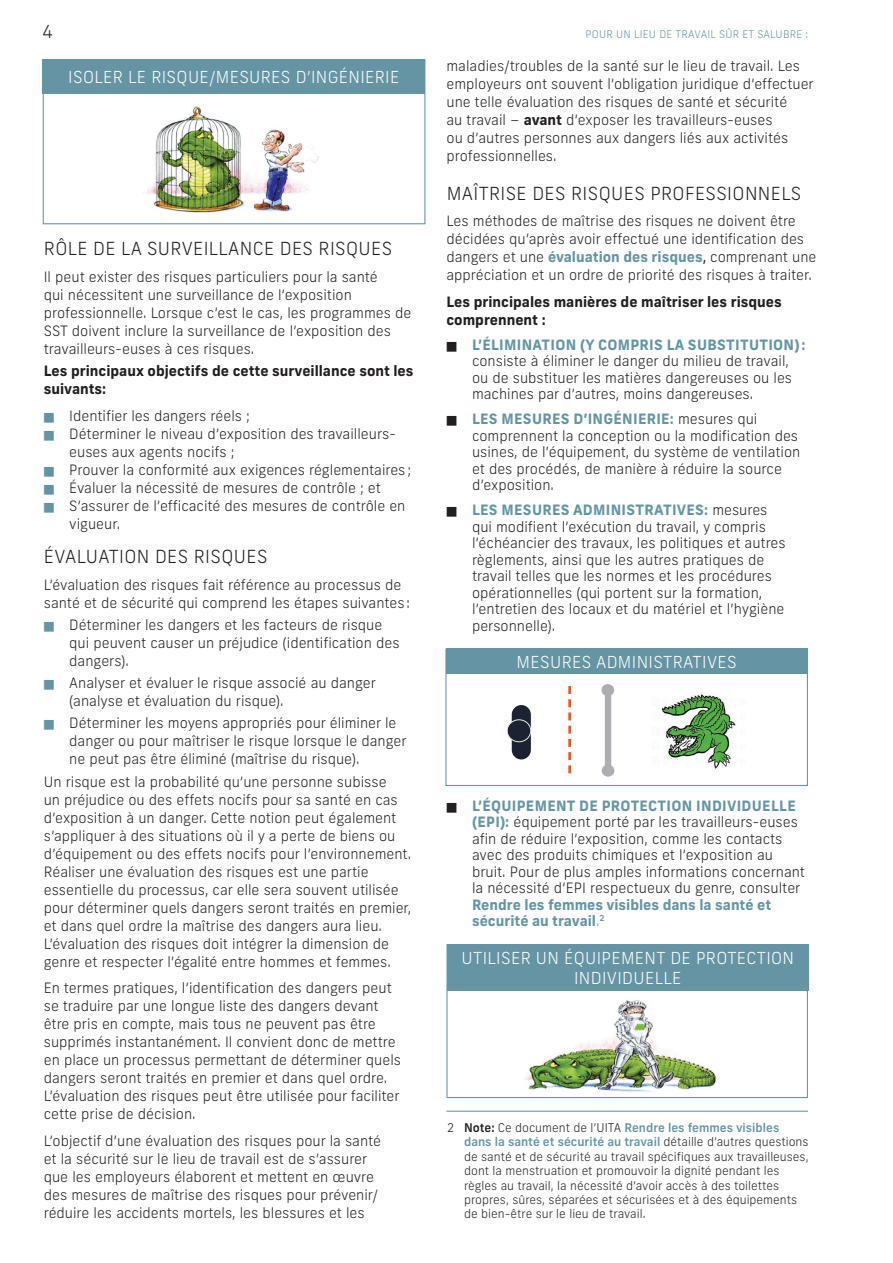
<style>
.page{position:relative;width:893px;height:1263px;background:#fff}
.page>*{position:absolute;margin:0;border:0;box-sizing:border-box;transform-origin:0 0}
.t1{font:300 18px "Frank New";letter-spacing:.02em;color:#231f20}
.t2{font:300 16.5px/19.8px "Frank New";letter-spacing:.02em;color:#fff;text-align:center}
.t3{font:300 14.25px/18px "Frank New";color:#231f20}
.t4{font:700 14.25px/18px "Frank New";color:#231f20}
.t5{font:700 14.25px/16.5px "Frank New";color:#6595a4}
.t6{font:300 12px/14.4px "Frank New";color:#231f20}
.t7{font:300 10.5px "Frank New";letter-spacing:.02em;color:#6595a4}
.s1{color:#6595a4}
.s2{font-weight:700}
.s3{font-weight:700;color:#6595a4}
.s4{font-weight:400}
.s5{font-weight:300}
.s6{font-weight:500}
.s7{font-weight:500;color:#6595a4}
</style>
<div class="page">
<div style="left:43px;top:59px;width:382px;height:34px;background:#6595a4"></div>
<img style="left:147px;top:106px;width:172px;height:107px">
<div style="left:43px;top:59px;width:382px;height:165px;border:1px solid #6595a4"></div>
<hr style="left:446px;top:1111px;width:362px;height:1px;background:#6595a4">
<div style="left:445px;top:649px;width:363px;height:137px;border:1px solid #6595a4"></div>
<div style="left:446px;top:649px;width:361px;height:25px;background:#6595a4"></div>
<div style="left:512px;top:705px;width:19px;height:54px;background:#1c2231;border-radius:10px"></div>
<div style="left:507px;top:720px;width:24px;height:22px;background:#1c2231;border-radius:50%"></div>
<div style="left:507px;top:719px;width:24px;height:23px;border:1px solid #e6e9e0;border-radius:50%"></div>
<svg style="left:568px;top:686px;width:3px;height:87px"></svg>
<div style="left:605px;top:690px;width:6px;height:81px;background:#aeacb1"></div>
<div style="left:602px;top:765px;width:12px;height:12px;background:#aeacb1;border-radius:50%"></div>
<div style="left:601px;top:684px;width:13px;height:12px;background:#aeacb1;border-radius:50%"></div>
<img style="left:661px;top:694px;width:75px;height:75px">
<div style="left:447px;top:944px;width:362px;height:47px;background:#6595a4"></div>
<img style="left:524px;top:1000px;width:194px;height:92px">
<div style="left:446px;top:944px;width:362px;height:154px;border:1px solid #6595a4"></div>
<p class="t1" style="left:43px;top:20px;width:12px">4</p>
<p class="t7" style="left:586px;top:28px;width:224px">POUR UN LIEU DE TRAVAIL SÛR ET SALUBRE :</p>
<p class="t2" style="left:68px;top:67px;width:333px">ISOLER LE RISQUE/MESURES D’INGÉNIERIE</p>
<p class="t1" style="left:44px;top:238px;width:350px">RÔLE DE LA SURVEILLANCE DES RISQUES</p>
<p class="t3" style="left:44px;top:268px;width:369px">Il peut exister des risques particuliers pour la santé<br>qui nécessitent une surveillance de l’exposition professionnelle. Lorsque c’est le cas, les programmes de SST doivent inclure la surveillance de l’exposition des travailleurs-euses à ces risques.</p>
<p class="t4" style="left:44px;top:362px;width:371px">Les principaux objectifs de cette surveillance sont les suivants:</p>
<p class="t3" style="left:44px;top:406px;width:208px"><span class="s1">■</span> Identifier les dangers réels ;</p>
<p class="t3" style="left:69px;top:424px;width:328px;text-indent:-26px"><span class="s1">■</span> Déterminer le niveau d’exposition des travailleurs&shy;euses aux agents nocifs ;</p>
<p class="t3" style="left:44px;top:460px;width:369px"><span class="s1">■</span> Prouver la conformité aux exigences réglementaires;</p>
<p class="t3" style="left:44px;top:478px;width:339px"><span class="s1">■</span> Évaluer la nécessité de mesures de contrôle ; et</p>
<p class="t3" style="left:69px;top:496px;width:338px;text-indent:-26px"><span class="s1">■</span> S’assurer de l’efficacité des mesures de contrôle en vigueur.</p>
<p class="t1" style="left:44px;top:545px;width:225px">ÉVALUATION DES RISQUES</p>
<p class="t3" style="left:44px;top:575px;width:368px">L’évaluation des risques fait référence au processus de santé et de sécurité qui comprend les étapes suivantes:</p>
<p class="t3" style="left:69px;top:615px;width:332px;text-indent:-26px"><span class="s1">■</span> Déterminer les dangers et les facteurs de risque qui peuvent causer un préjudice (identification des dangers).</p>
<p class="t3" style="left:69px;top:674px;width:308px;text-indent:-26px"><span class="s1">■</span> Analyser et évaluer le risque associé au danger (analyse et évaluation du risque).</p>
<p class="t3" style="left:69px;top:714px;width:339px;text-indent:-26px"><span class="s1">■</span> Déterminer les moyens appropriés pour éliminer le danger ou pour maîtriser le risque lorsque le danger ne peut pas être éliminé (maîtrise du risque).</p>
<p class="t3" style="left:44px;top:772px;width:369px">Un risque est la probabilité qu’une personne subisse<br>un préjudice ou des effets nocifs pour sa santé en cas d’exposition à un danger. Cette notion peut également s’appliquer à des situations où il y a perte de biens ou d’équipement ou des effets nocifs pour l’environnement.<br>Réaliser une évaluation des risques est une partie essentielle du processus, car elle sera souvent utilisée pour déterminer quels dangers seront traités en premier, et dans quel ordre la maîtrise des dangers aura lieu.<br>L’évaluation des risques doit intégrer la dimension de genre et respecter l’égalité entre hommes et femmes.</p>
<p class="t3" style="left:44px;top:979px;width:359px">En termes pratiques, l’identification des dangers peut se traduire par une longue liste des dangers devant être pris en compte, mais tous ne peuvent pas être supprimés instantanément. Il convient donc de mettre en place un processus permettant de déterminer quels dangers seront traités en premier et dans quel ordre.<br>L’évaluation des risques peut être utilisée pour faciliter cette prise de décision.</p>
<p class="t3" style="left:44px;top:1131px;width:339px">L’objectif d’une évaluation des risques pour la santé et la sécurité sur le lieu de travail est de s’assurer que les employeurs élaborent et mettent en œuvre des mesures de maîtrise des risques pour prévenir/ réduire les accidents mortels, les blessures et les</p>
<p class="t3" style="left:446px;top:57px;width:369px">maladies/troubles de la santé sur le lieu de travail. Les employeurs ont souvent l’obligation juridique d’effectuer une telle évaluation des risques de santé et sécurité<br>au travail – <span class="s2">avant</span> d’exposer les travailleurs-euses<br>ou d’autres personnes aux dangers liés aux activités professionnelles.</p>
<p class="t1" style="left:447px;top:182px;width:356px">MAÎTRISE DES RISQUES PROFESSIONNELS</p>
<p class="t3" style="left:446px;top:212px;width:371px">Les méthodes de maîtrise des risques ne doivent être décidées qu’après avoir effectué une identification des dangers et une <span class="s3">évaluation des risques</span><span class="s4">,</span> comprenant une appréciation et un ordre de priorité des risques à traiter.</p>
<p class="t4" style="left:446px;top:292px;width:337px">Les principales manières de maîtriser les risques comprennent :</p>
<p class="t3" style="left:472px;top:336px;width:335px;line-height:16.5px;text-indent:-26px">■ <span class="s3">L’ÉLIMINATION (Y COMPRIS LA SUBSTITUTION): </span>consiste à éliminer le danger du milieu de travail, ou de substituer les matières dangereuses ou les machines par d’autres, moins dangereuses.</p>
<p class="t3" style="left:472px;top:411px;width:330px;line-height:16.5px;text-indent:-26px">■ <span class="s3">LES MESURES D’INGÉNIERIE:</span> mesures qui comprennent la conception ou la modification des usines, de l’équipement, du système de ventilation et des procédés, de manière à réduire la source d’exposition.</p>
<p class="t3" style="left:472px;top:502px;width:315px;line-height:16.5px;text-indent:-26px">■ <span class="s3">LES MESURES ADMINISTRATIVES:</span> mesures qui modifient l’exécution du travail, y compris l’échéancier des travaux, les politiques et autres règlements, ainsi que les autres pratiques de travail telles que les normes et les procédures opérationnelles (qui portent sur la formation, l’entretien des locaux et du matériel et l’hygiène personnelle).</p>
<p class="t2" style="left:517px;top:652px;width:222px">MESURES ADMINISTRATIVES</p>
<p class="t3" style="left:472px;top:797px;width:335px;line-height:16.5px;text-indent:-26px">■ <span class="s3">L’ÉQUIPEMENT DE PROTECTION INDIVIDUELLE (EPI):</span> équipement porté par les travailleurs-euses afin de réduire l’exposition, comme les contacts avec des produits chimiques et l’exposition au bruit. Pour de plus amples informations concernant la nécessité d’EPI respectueux du genre, consulter</p>
<p class="t5" style="left:472px;top:896px;width:301px">Rendre les femmes visibles dans la santé et sécurité au travail<span class="s5">.</span><sup>2</sup></p>
<p class="t2" style="left:462px;top:948px;width:334px">UTILISER UN ÉQUIPEMENT DE PROTECTION<br>INDIVIDUELLE</p>
<p class="t6" style="left:464px;top:1120px;width:346px;text-indent:-17px">2 <span class="s6">Note:</span> Ce document de l’UITA <span class="s7">Rendre les femmes visibles dans la santé et sécurité au travail</span> détaille d’autres questions de santé et de sécurité au travail spécifiques aux travailleuses, dont la menstruation et promouvoir la dignité pendant les règles au travail, la nécessité d’avoir accès à des toilettes propres, sûres, séparées et sécurisées et à des équipements de bien-être sur le lieu de travail.</p>
</div>
